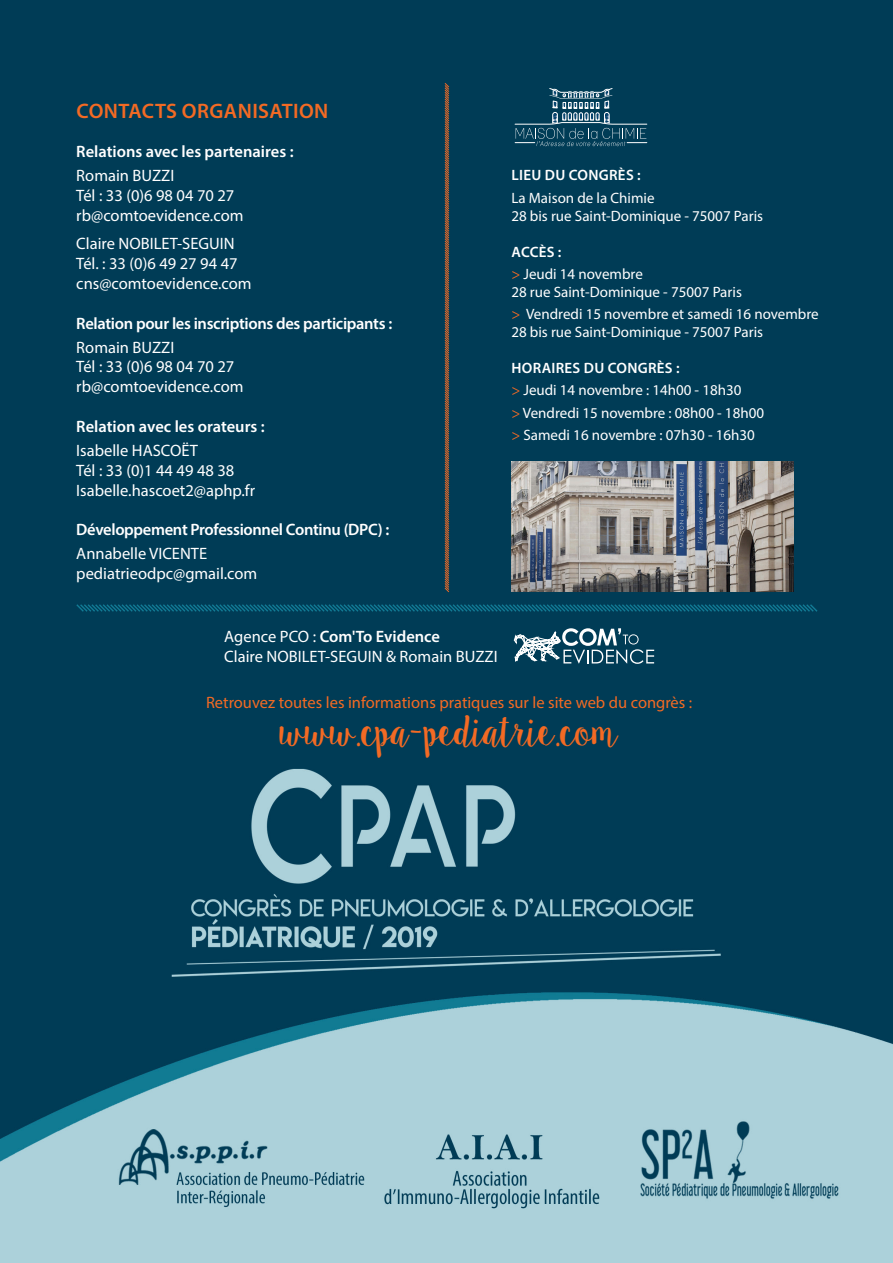
<style>
.page{position:relative;width:893px;height:1263px;background:#fff}
.page>*{position:absolute;margin:0;border:0;box-sizing:border-box;transform-origin:0 0}
.t1{font:39px "Sweet Pea";letter-spacing:-.07em;color:#f36a24}
.t2{font:600 21px "Myriad Pro";letter-spacing:.02em;color:#f36a24}
.t3{font:16.5px "Myriad Pro";color:#fff}
.t4{font:600 16.5px "Myriad Pro";letter-spacing:-.02em;color:#fff}
.t5{font:600 16.5px "Myriad Pro";color:#fff}
.t6{font:16.5px "Myriad Pro";color:#f36a24}
.t7{font:15px "Myriad Pro";color:#fff}
.t8{font:600 15px "Myriad Pro";letter-spacing:.02em;color:#fff}
.s1{color:#f36a24}
.s2{font-weight:400}
</style>
<div class="page">
<img style="left:0;top:0;width:893px;height:1263px">
<img style="left:511px;top:461px;width:282px;height:130px">
<svg style="left:515px;top:88px;width:132px;height:58px;background:#23566d"></svg>
<svg style="left:75px;top:603px;width:744px;height:10px;background:#05516b"></svg>
<svg style="left:514px;top:628px;width:140px;height:36px"></svg>
<svg style="left:444px;top:82px;width:6px;height:511px;background:#624e41"></svg>
<p class="t2" style="left:77px;top:97px;width:253px">CONTACTS ORGANISATION</p>
<p class="t5" style="left:76px;top:141px;width:219px">Relations avec les partenaires :</p>
<p class="t3" style="left:76px;top:166px;width:100px">Romain BUZZI</p>
<p class="t3" style="left:76px;top:186px;width:160px">Tél : 33 (0)6 98 04 70 27</p>
<p class="t3" style="left:76px;top:205px;width:169px">rb@comtoevidence.com</p>
<p class="t3" style="left:76px;top:234px;width:160px">Claire NOBILET-SEGUIN</p>
<p class="t3" style="left:76px;top:253px;width:163px">Tél. : 33 (0)6 49 27 94 47</p>
<p class="t3" style="left:76px;top:273px;width:177px">cns@comtoevidence.com</p>
<p class="t4" style="left:76px;top:313px;width:317px">Relation pour les inscriptions des participants :</p>
<p class="t3" style="left:76px;top:337px;width:100px">Romain BUZZI</p>
<p class="t3" style="left:76px;top:357px;width:160px">Tél : 33 (0)6 98 04 70 27</p>
<p class="t3" style="left:76px;top:376px;width:169px">rb@comtoevidence.com</p>
<p class="t5" style="left:76px;top:416px;width:190px">Relation avec les orateurs :</p>
<p class="t3" style="left:76px;top:440px;width:123px">Isabelle HASCOËT</p>
<p class="t3" style="left:76px;top:460px;width:160px">Tél : 33 (0)1 44 49 48 38</p>
<p class="t3" style="left:76px;top:480px;width:180px">Isabelle.hascoet2@aphp.fr</p>
<p class="t4" style="left:76px;top:519px;width:314px">Développement Professionnel Continu (DPC) :</p>
<p class="t3" style="left:76px;top:543px;width:132px">Annabelle VICENTE</p>
<p class="t3" style="left:76px;top:563px;width:183px">pediatrieodpc@gmail.com</p>
<p class="t8" style="left:511px;top:166px;width:131px">LIEU DU CONGRÈS :</p>
<p class="t7" style="left:511px;top:188px;width:145px">La Maison de la Chimie</p>
<p class="t7" style="left:511px;top:206px;width:253px">28 bis rue Saint-Dominique - 75007 Paris</p>
<p class="t8" style="left:511px;top:242px;width:51px">ACCÈS :</p>
<p class="t7" style="left:511px;top:264px;width:133px"><span class="s1">&gt;</span> Jeudi 14 novembre</p>
<p class="t7" style="left:511px;top:282px;width:232px">28 rue Saint-Dominique - 75007 Paris</p>
<p class="t7" style="left:511px;top:305px;width:309px"><span class="s1">&gt;</span> Vendredi 15 novembre et samedi 16 novembre</p>
<p class="t7" style="left:511px;top:323px;width:253px">28 bis rue Saint-Dominique - 75007 Paris</p>
<p class="t8" style="left:511px;top:358px;width:170px">HORAIRES DU CONGRÈS :</p>
<p class="t7" style="left:511px;top:381px;width:232px"><span class="s1">&gt;</span> Jeudi 14 novembre : 14h00 - 18h30</p>
<p class="t7" style="left:511px;top:403px;width:254px"><span class="s1">&gt;</span> Vendredi 15 novembre : 08h00 - 18h00</p>
<p class="t7" style="left:511px;top:425px;width:245px"><span class="s1">&gt;</span> Samedi 16 novembre : 07h30 - 16h30</p>
<p class="t5" style="left:224px;top:626px;width:217px"><span class="s2">Agence PCO :</span> Com'To Evidence</p>
<p class="t3" style="left:224px;top:646px;width:275px">Claire NOBILET-SEGUIN &amp; Romain BUZZI</p>
<p class="t6" style="left:206px;top:692px;width:488px">Retrouvez toutes les informations pratiques sur le site web du congrès :</p>
<p class="t1" style="left:279px;top:709px;width:342px">www.cpa-pediatrie.com</p>
</div>
